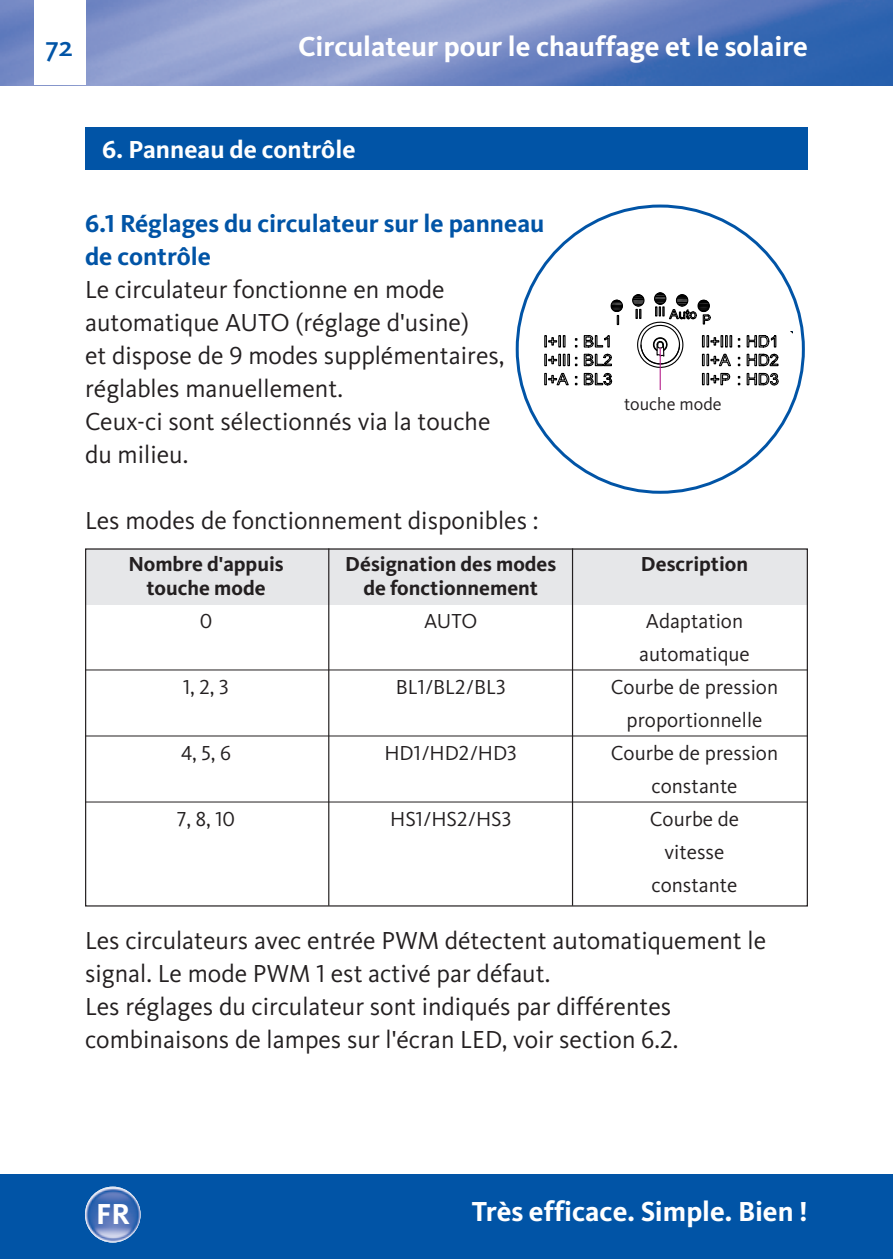
<style>
.page{position:relative;width:893px;height:1259px;background:#fff}
.page>*{position:absolute;margin:0;border:0;box-sizing:border-box;transform-origin:0 0}
.t1{font:700 30px "Kievit OT";color:#fff}
.t2{font:700 28.5px "Kievit OT";color:#fff}
.t3{font:500 28.5px "Kievit OT";color:#0154a6}
.t4{font:25.5px/33px "Kievit OT";color:#231f20}
.t5{font:700 25.5px/33px "Kievit OT";color:#0154a6}
.t6{font:700 25.5px "Kievit OT";color:#fff}
.t7{font:21px/33px "Kievit OT";color:#231f20;text-align:center}
.t8{font:700 21px "Kievit OT";color:#231f20}
.t9{font:18px "Kievit OT";color:#231f20}
</style>
<div class="page">
<img style="left:0;top:0;width:893px;height:85px">
<div style="left:0;top:1174px;width:893px;height:84px;background:#0154a6"></div>
<div style="left:34px;top:0;width:51px;height:85px;background:#fff"></div>
<img style="left:85px;top:1186px;width:56px;height:56px;border-radius:50%">
<div style="left:85px;top:128px;width:723px;height:42px;background:#0154a6"></div>
<div style="left:85px;top:548px;width:723px;height:57px;background:#e6e7e9"></div>
<hr style="left:85px;top:669px;width:723px;height:1px;background:#231f20">
<hr style="left:85px;top:735px;width:723px;height:1px;background:#231f20">
<hr style="left:85px;top:801px;width:723px;height:1px;background:#231f20">
<hr style="left:328px;top:548px;width:1px;height:357px;background:#231f20">
<hr style="left:572px;top:548px;width:1px;height:357px;background:#231f20">
<svg style="left:516px;top:204px;width:289px;height:290px"></svg>
<p class="t3" style="left:46px;top:35px;width:29px">72</p>
<p class="t2" style="left:298px;top:35px;width:511px">Circulateur pour le chauffage et le solaire</p>
<p class="t6" style="left:102px;top:140px;width:255px">6. Panneau de contrôle</p>
<p class="t5" style="left:85px;top:209px;width:461px">6.1 Réglages du circulateur sur le panneau de contrôle</p>
<p class="t4" style="left:85px;top:275px;width:421px">Le circulateur fonctionne en mode automatique AUTO (réglage d'usine)<br>et dispose de 9 modes supplémentaires, réglables manuellement.<br>Ceux-ci sont sélectionnés via la touche du milieu.</p>
<p class="t4" style="left:85px;top:506px;width:455px">Les modes de fonctionnement disponibles :</p>
<p class="t9" style="left:624px;top:397px;width:99px">touche mode</p>
<p class="t8" style="left:128px;top:556px;width:157px">Nombre d'appuis</p>
<p class="t8" style="left:345px;top:556px;width:213px">Désignation des modes</p>
<p class="t8" style="left:641px;top:556px;width:109px">Description</p>
<p class="t8" style="left:147px;top:580px;width:121px">touche mode</p>
<p class="t8" style="left:363px;top:580px;width:176px">de fonctionnement</p>
<p class="t7" style="left:200px;top:606px;width:14px">0</p>
<p class="t7" style="left:424px;top:606px;width:55px">AUTO</p>
<p class="t7" style="left:639px;top:606px;width:112px">Adaptation automatique</p>
<p class="t7" style="left:183px;top:672px;width:47px">1, 2, 3</p>
<p class="t7" style="left:396px;top:672px;width:112px">BL1/BL2/BL3</p>
<p class="t7" style="left:611px;top:672px;width:169px">Courbe de pression proportionnelle</p>
<p class="t7" style="left:181px;top:738px;width:51px">4, 5, 6</p>
<p class="t7" style="left:384px;top:738px;width:134px">HD1/HD2/HD3</p>
<p class="t7" style="left:611px;top:738px;width:169px">Courbe de pression constante</p>
<p class="t7" style="left:177px;top:804px;width:60px">7, 8, 10</p>
<p class="t7" style="left:390px;top:804px;width:123px">HS1/HS2/HS3</p>
<p class="t7" style="left:650px;top:804px;width:91px">Courbe de vitesse constante</p>
<p class="t4" style="left:85px;top:926px;width:683px">Les circulateurs avec entrée PWM détectent automatiquement le signal. Le mode PWM 1 est activé par défaut.<br>Les réglages du circulateur sont indiqués par différentes combinaisons de lampes sur l'écran LED, voir section 6.2.</p>
<p class="t1" style="left:96px;top:1202px;width:35px">FR</p>
<p class="t2" style="left:472px;top:1200px;width:338px">Très efficace. Simple. Bien !</p>
</div>
